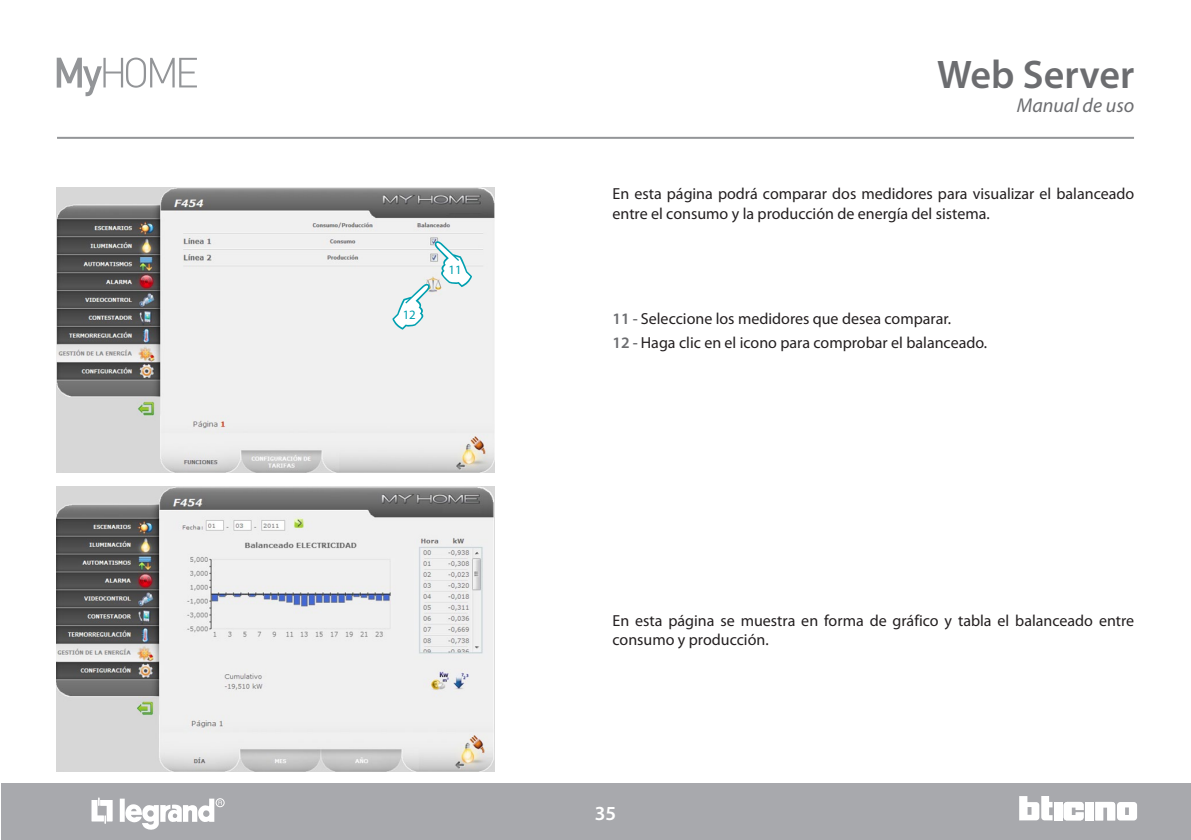
<style>
.page{position:relative;width:1191px;height:840px;background:#fff}
.page>*{position:absolute;margin:0;border:0;box-sizing:border-box;transform-origin:0 0}
.t1{font:600 40px "Myriad Pro";color:#6c6d70}
.t2{font:italic 20px "Myriad Pro";color:#6c6d70}
.t3{font:600 20px "Myriad Pro";color:#fff}
.t4{font:16px/19.2px "Myriad Pro";color:#231f20}
.t5{font:12.8px "Myriad Pro";color:#00a0b0}
.s1{font-weight:600;color:#6c6d70}
</style>
<div class="page">
<hr style="left:57px;top:137px;width:1077px;height:2px;background:#939598">
<svg style="left:57px;top:58px;width:140px;height:38px"></svg>
<div style="left:1px;top:783px;width:1190px;height:56px;background:#a8a9ad"></div>
<div style="left:1054px;top:801px;width:8px;height:18px;background:#fff"></div>
<div style="left:1085px;top:801px;width:8px;height:18px;background:#fff"></div>
<svg style="left:1095px;top:801px;width:42px;height:19px"></svg>
<svg style="left:1019px;top:796px;width:33px;height:23px"></svg>
<svg style="left:1063px;top:801px;width:20px;height:18px"></svg>
<div style="left:120px;top:798px;width:5px;height:23px;background:#fff"></div>
<svg style="left:92px;top:797px;width:20px;height:26px"></svg>
<div style="left:216px;top:798px;width:8px;height:8px;border:1px solid #fff;border-radius:50%"></div>
<svg style="left:125px;top:798px;width:97px;height:32px"></svg>
<img style="left:57px;top:187px;width:438px;height:285px">
<img style="left:57px;top:486px;width:438px;height:285px">
<svg style="left:435px;top:241px;width:36px;height:46px"></svg>
<svg style="left:393px;top:284px;width:36px;height:45px"></svg>
<p class="t5" style="left:403px;top:306px;width:15px">12</p>
<p class="t5" style="left:448px;top:262px;width:15px">11</p>
<h1 class="t1" style="left:937px;top:49px;width:198px">Web Server</h1>
<p class="t2" style="left:1017px;top:92px;width:119px">Manual de uso</p>
<p class="t4" style="left:612px;top:184px;width:523px">En esta página podrá comparar dos medidores para visualizar el balanceado entre el consumo y la producción de energía del sistema.</p>
<p class="t4" style="left:612px;top:305px;width:376px;line-height:24.8px"><span class="s1">11 -</span> Seleccione los medidores que desea comparar.<br><span class="s1">12 -</span> Haga clic en el icono para comprobar el balanceado.</p>
<p class="t4" style="left:612px;top:610px;width:523px">En esta página se muestra en forma de gráfico y tabla el balanceado entre consumo y producción.</p>
<p class="t3" style="left:594px;top:800px;width:23px">35</p>
</div>
